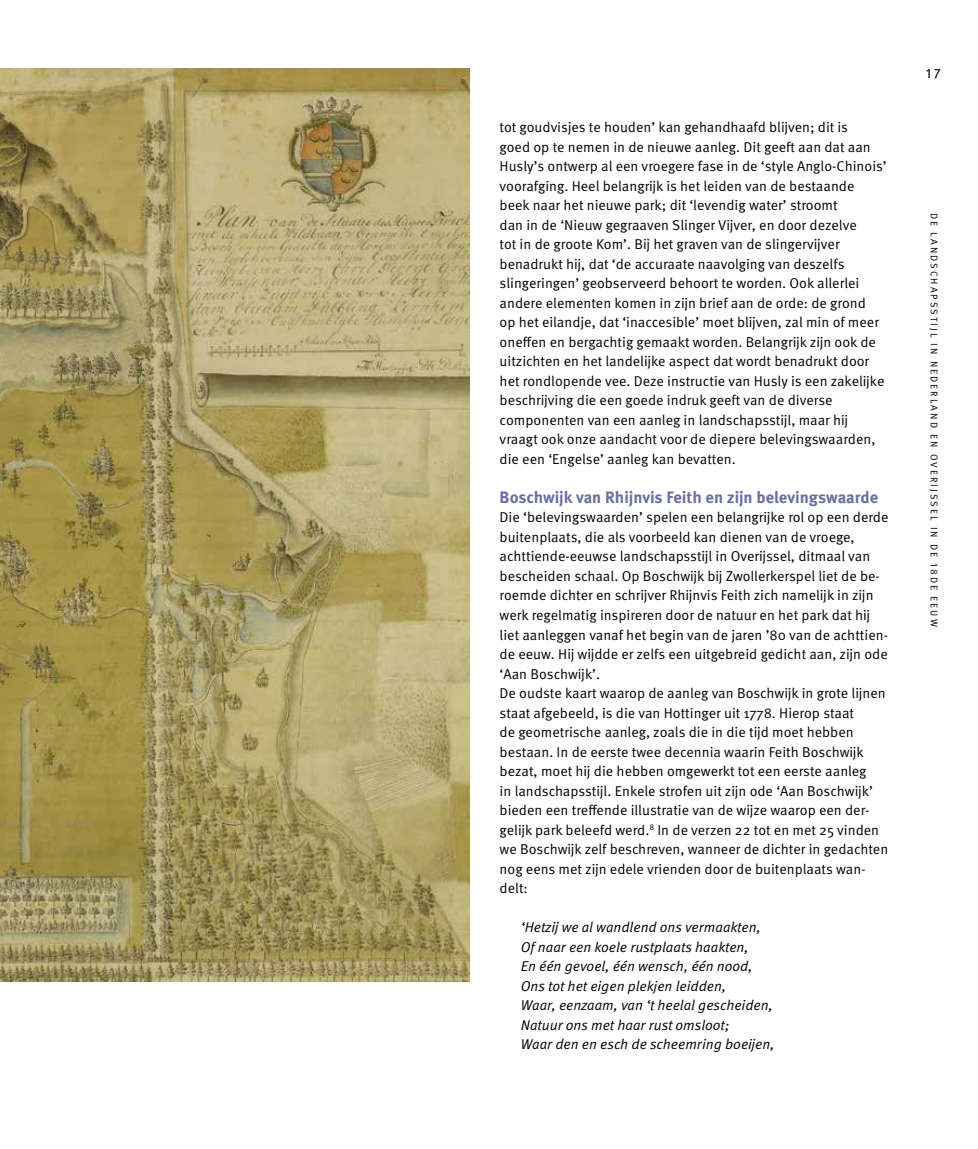
<style>
.page{position:relative;width:978px;height:1149px;background:#fff}
.page>*{position:absolute;margin:0;border:0;box-sizing:border-box;transform-origin:0 0}
.t1{font:700 16.5px "Meta Pro";color:#686ea2}
.t2{font:14.25px/19.5px "Meta Pro";color:#000}
.t3{font:italic 14.25px/19.5px "Meta Pro";color:#000}
.t4{font:13.5px "Meta Pro";color:#000}
.t5{font:9.75px "Meta Pro";letter-spacing:.21em;color:#000}
</style>
<div class="page">
<img style="left:0;top:68px;width:470px;height:913px">
<p class="t2" style="left:500px;top:118px;width:389px">tot goudvisjes te houden’ kan gehandhaafd blijven; dit is<br>goed op te nemen in de nieuwe aanleg. Dit geeft aan dat aan Husly’s ontwerp al een vroegere fase in de ‘style Anglo-Chinois’ voorafging. Heel belangrijk is het leiden van de bestaande beek naar het nieuwe park; dit ‘levendig water’ stroomt<br>dan in de ‘Nieuw gegraaven Slinger Vijver, en door dezelve<br>tot in de groote Kom’. Bij het graven van de slingervijver benadrukt hij, dat ‘de accuraate naavolging van deszelfs slingeringen’ geobserveerd behoort te worden. Ook allerlei andere elementen komen in zijn brief aan de orde: de grond<br>op het eilandje, dat ‘inaccesible’ moet blijven, zal min of meer oneffen en bergachtig gemaakt worden. Belangrijk zijn ook de uitzichten en het landelijke aspect dat wordt benadrukt door het rondlopende vee. Deze instructie van Husly is een zakelijke beschrijving die een goede indruk geeft van de diverse componenten van een aanleg in landschapsstijl, maar hij vraagt ook onze aandacht voor de diepere belevingswaarden, die een ‘Engelse’ aanleg kan bevatten.</p>
<p class="t1" style="left:500px;top:486px;width:380px">Boschwijk van Rhijnvis Feith en zijn belevingswaarde</p>
<p class="t2" style="left:500px;top:508px;width:390px">Die ‘belevingswaarden’ spelen een belangrijke rol op een derde buitenplaats, die als voorbeeld kan dienen van de vroege, achttiende-eeuwse landschapsstijl in Overijssel, ditmaal van bescheiden schaal. Op Boschwijk bij Zwollerkerspel liet de be&shy;roemde dichter en schrijver Rhijnvis Feith zich namelijk in zijn werk regelmatig inspireren door de natuur en het park dat hij liet aanleggen vanaf het begin van de jaren ’80 van de achttien&shy;de eeuw. Hij wijdde er zelfs een uitgebreid gedicht aan, zijn ode ‘Aan Boschwijk’.<br>De oudste kaart waarop de aanleg van Boschwijk in grote lijnen staat afgebeeld, is die van Hottinger uit 1778. Hierop staat<br>de geometrische aanleg, zoals die in die tijd moet hebben bestaan. In de eerste twee decennia waarin Feith Boschwijk bezat, moet hij die hebben omgewerkt tot een eerste aanleg<br>in landschapsstijl. Enkele strofen uit zijn ode ‘Aan Boschwijk’ bieden een treffende illustratie van de wijze waarop een der&shy;gelijk park beleefd werd.<sup>8</sup> In de verzen 22 tot en met 25 vinden we Boschwijk zelf beschreven, wanneer de dichter in gedachten nog eens met zijn edele vrienden door de buitenplaats wan&shy;delt:</p>
<p class="t3" style="left:521px;top:917px;width:255px">‘Hetzij we al wandlend ons vermaakten, Of naar een koele rustplaats haakten,<br>En één gevoel, één wensch, één nood, Ons tot het eigen plekjen leidden,<br>Waar, eenzaam, van ‘t heelal gescheiden, Natuur ons met haar rust omsloot;<br>Waar den en esch de scheemring boeijen,</p>
<p class="t4" style="left:926px;top:65px;width:16px">17</p>
<p class="t5" style="left:940px;top:213px;width:415px;rotate:90deg">DE LANDSCHAPSSTIJL IN NEDERLAND EN OVERIJSSEL IN DE 18DE EEUW</p>
</div>
